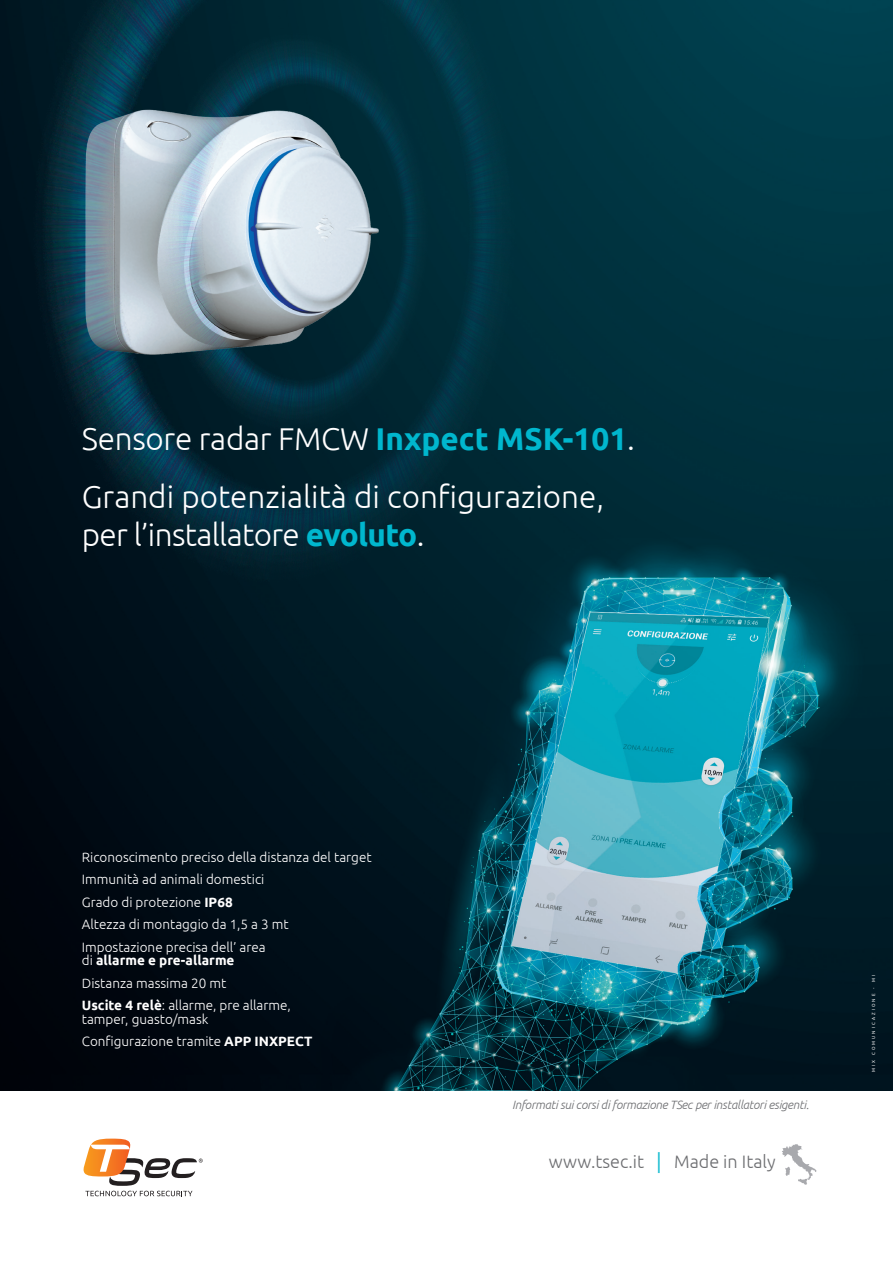
<style>
.page{position:relative;width:893px;height:1263px;background:#fff}
.page>*{position:absolute;margin:0;border:0;box-sizing:border-box;transform-origin:0 0}
.t1{font:300 31.5px/58.5px "Ubuntu";color:#fff}
.t2{font:300 31.5px "Ubuntu";letter-spacing:-.02em;color:#fff}
.t3{font:300 18px "Ubuntu";color:#6c6d70}
.t4{font:300 13.5px/22.5px "Ubuntu";color:#fff}
.t5{font:italic 300 12px "Ubuntu";letter-spacing:-.02em;color:#6c6d70}
.t6{font:4.5px "Ubuntu";letter-spacing:.45em;color:#fff}
.s1{font-weight:700;color:#00b7ce}
.s2{font-weight:700}
.s3{font-weight:400;font-size:21.6px;color:#1cbed2}
</style>
<div class="page">
<img style="left:0;top:0;width:893px;height:1091px">
<svg style="left:84px;top:1138px;width:119px;height:58px"></svg>
<img style="left:0;top:0;width:556px;height:642px">
<svg style="left:782px;top:1144px;width:34px;height:41px"></svg>
<h1 class="t1" style="left:82px;top:408px;width:555px">Sensore radar FMCW <span class="s1">Inxpect MSK-101</span>.<br>Grandi potenzialità di configurazione,</h1>
<h1 class="t2" style="left:82px;top:515px;width:344px">per l’installatore <span class="s1">evoluto</span>.</h1>
<p class="t4" style="left:82px;top:845px;width:291px">Riconoscimento preciso della distanza del target Immunità ad animali domestici<br>Grado di protezione <span class="s2">IP68<br></span>Altezza di montaggio da 1,5 a 3 mt Impostazione precisa dell’ area</p>
<p class="t4" style="left:82px;top:949px;width:211px">di <span class="s2">allarme e pre-allarme<br></span>Distanza massima 20 mt<br><span class="s2">Uscite 4 relè</span>: allarme, pre allarme,</p>
<p class="t4" style="left:82px;top:1007px;width:232px">tamper, guasto/mask<br>Configurazione tramite <span class="s2">APP INXPECT</span></p>
<p class="t5" style="left:512px;top:1098px;width:298px">Informati sui corsi di formazione TSec per installatori esigenti.</p>
<h2 class="t3" style="left:549px;top:1150px;width:228px">www.tsec.it <span class="s3">|</span> Made in Italy</h2>
<p class="t6" style="left:871px;top:1072px;width:98px;rotate:-90deg">MIX COMUNICAZIONE - MI</p>
</div>
